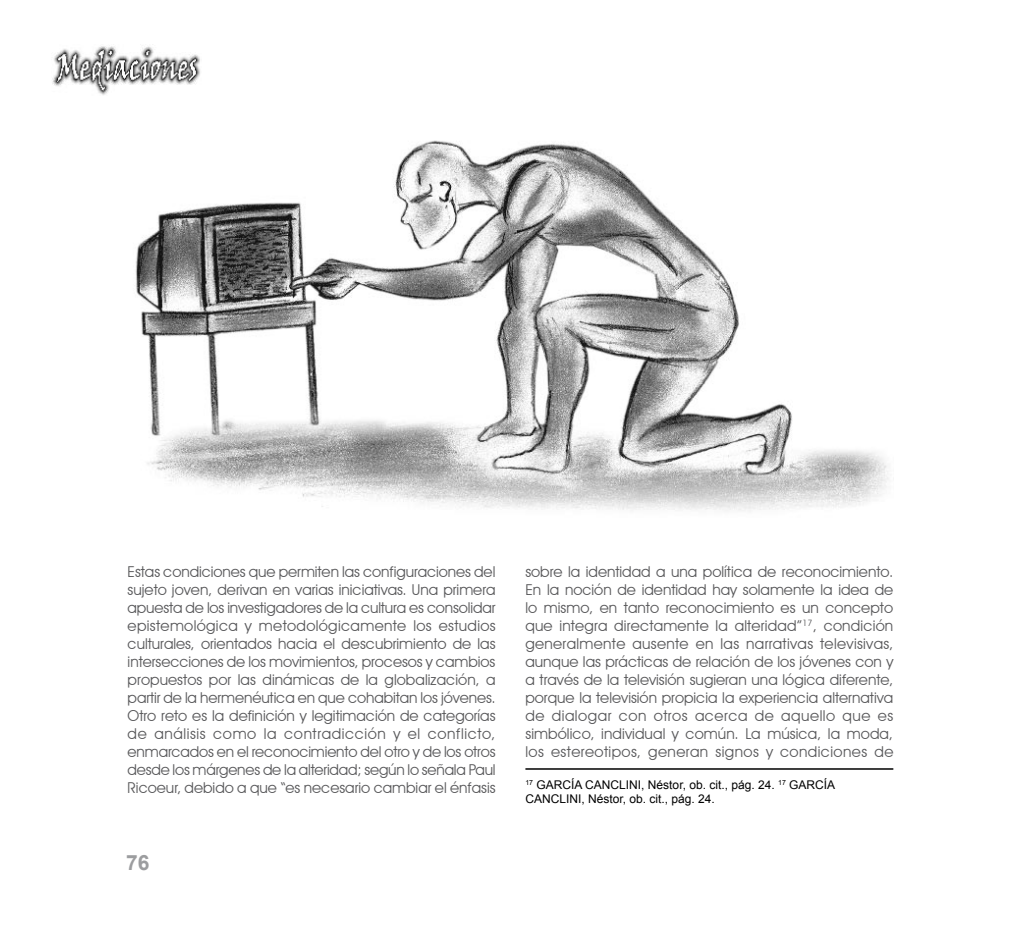
<style>
.page{position:relative;width:1021px;height:936px;background:#fff}
.page>*{position:absolute;margin:0;border:0;box-sizing:border-box;transform-origin:0 0}
.t1{font:700 21px "Arial";color:#9c9d9f}
.t2{font:15px/18px "Avant Garde IT Cby BT";letter-spacing:.005em;color:#58585a;text-align:justify}
.t3{font:12px/14.4px "Arial";color:#000}
</style>
<div class="page">
<img style="left:52px;top:46px;width:148px;height:49px">
<img style="left:135px;top:140px;width:754px;height:371px">
<hr style="left:525px;top:768px;width:368px;height:1px;background:#000">
<p class="t2" style="left:128px;top:563px;width:369px">Estas condiciones que permiten las configuraciones del sujeto joven, derivan en varias iniciativas. Una primera apuesta de los investigadores de la cultura es consolidar epistemológica y metodológicamente los estudios culturales, orientados hacia el descubrimiento de las intersecciones de los movimientos, procesos y cambios propuestos por las dinámicas de la globalización, a partir de la hermenéutica en que cohabitan los jóvenes.<br>Otro reto es la definición y legitimación de categorías de análisis como la contradicción y el conflicto, enmarcados en el reconocimiento del otro y de los otros desde los márgenes de la alteridad; según lo señala Paul Ricoeur, debido a que “es necesario cambiar el énfasis</p>
<p class="t2" style="left:525px;top:563px;width:369px">sobre la identidad a una política de reconocimiento.<br>En la noción de identidad hay solamente la idea de lo mismo, en tanto reconocimiento es un concepto que integra directamente la alteridad”<sup>17</sup>, condición generalmente ausente en las narrativas televisivas, aunque las prácticas de relación de los jóvenes con y a través de la televisión sugieran una lógica diferente, porque la televisión propicia la experiencia alternativa de dialogar con otros acerca de aquello que es simbólico, individual y común. La música, la moda, los estereotipos, generan signos y condiciones de</p>
<p class="t3" style="left:525px;top:777px;width:311px"><sup>17</sup> GARCÍA CANCLINI, Néstor, ob. cit., pág. 24. <sup>17</sup> GARCÍA<br>CANCLINI, Néstor, ob. cit., pág. 24.</p>
<h1 class="t1" style="left:126px;top:848px;width:12px">76</h1>
</div>
